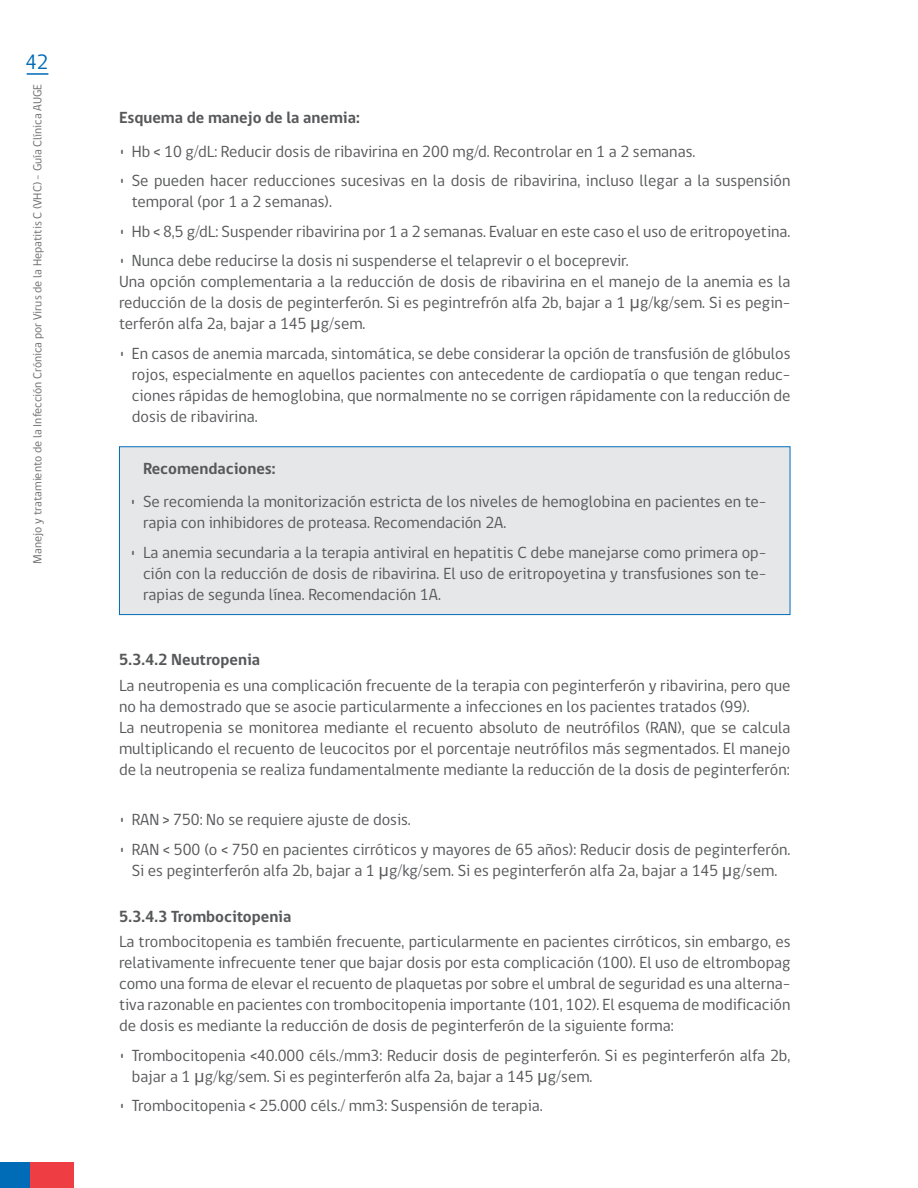
<style>
.page{position:relative;width:918px;height:1188px;background:#fff}
.page>*{position:absolute;margin:0;border:0;box-sizing:border-box;transform-origin:0 0}
.t1{font:21.3px "gob CL";color:#006cb7}
.TEXTO_GENERAL{font:16.5px/21px "gob CL";color:#57585a;text-align:justify}
.Bold_titulo{font:700 16.5px "gob CL";color:#57585a}
.t2{font:12px "gob CL";color:#6c6d70}
.s1{font-family:"Verdana"}
</style>
<div class="page">
<div style="left:0;top:1162px;width:30px;height:26px;background:#006cb7"></div>
<div style="left:30px;top:1162px;width:43px;height:26px;background:#ee3d43"></div>
<hr style="left:27px;top:73px;width:21px;height:2px;background:#006cb7">
<div style="left:119px;top:447px;width:671px;height:168px;background:#e6e7e9"></div>
<div style="left:119px;top:446px;width:671px;height:169px;border:1px solid #006cb7"></div>
<p class="t1" style="left:26px;top:47px;width:24px">42</p>
<p class="t2" style="left:29px;top:564px;width:481px;rotate:-90deg">Manejo y tratamiento de la Infección Crónica por Virus de la Hepatitis C (VHC) - Guía Clínica AUGE</p>
<p class="Bold_titulo" style="left:119px;top:106px;width:242px">Esquema de manejo de la anemia:</p>
<p class="TEXTO_GENERAL" style="left:119px;top:141px;width:578px">• Hb &lt; 10 g/dL: Reducir dosis de ribavirina en 200 mg/d. Recontrolar en 1 a 2 semanas.</p>
<p class="TEXTO_GENERAL" style="left:132px;top:171px;width:660px;text-indent:-13px">• Se pueden hacer reducciones sucesivas en la dosis de ribavirina, incluso llegar a la suspensión temporal (por 1 a 2 semanas).</p>
<p class="TEXTO_GENERAL" style="left:119px;top:221px;width:673px">• Hb &lt; 8,5 g/dL: Suspender ribavirina por 1 a 2 semanas. Evaluar en este caso el uso de eritropoyetina.</p>
<p class="TEXTO_GENERAL" style="left:119px;top:251px;width:511px">• Nunca debe reducirse la dosis ni suspenderse el telaprevir o el boceprevir.</p>
<p class="TEXTO_GENERAL" style="left:119px;top:272px;width:673px">Una opción complementaria a la reducción de dosis de ribavirina en el manejo de la anemia es la reducción de la dosis de peginterferón. Si es pegintrefrón alfa 2b, bajar a 1 <span class="s1">µ</span>g/kg/sem. Si es pegin&shy;terferón alfa 2a, bajar a 145 <span class="s1">µ</span>g/sem.</p>
<p class="TEXTO_GENERAL" style="left:132px;top:343px;width:660px;text-indent:-13px">• En casos de anemia marcada, sintomática, se debe considerar la opción de transfusión de glóbulos rojos, especialmente en aquellos pacientes con antecedente de cardiopatía o que tengan reduc&shy;ciones rápidas de hemoglobina, que normalmente no se corrigen rápidamente con la reducción de dosis de ribavirina.</p>
<p class="Bold_titulo" style="left:143px;top:457px;width:134px">Recomendaciones:</p>
<p class="TEXTO_GENERAL" style="left:143px;top:492px;width:625px;text-indent:-13px">• Se recomienda la monitorización estricta de los niveles de hemoglobina en pacientes en te&shy;rapia con inhibidores de proteasa. Recomendación 2A.</p>
<p class="TEXTO_GENERAL" style="left:143px;top:542px;width:625px;text-indent:-13px">• La anemia secundaria a la terapia antiviral en hepatitis C debe manejarse como primera op&shy;ción con la reducción de dosis de ribavirina. El uso de eritropoyetina y transfusiones son te&shy;rapias de segunda línea. Recomendación 1A.</p>
<p class="Bold_titulo" style="left:119px;top:649px;width:143px">5.3.4.2 Neutropenia</p>
<p class="TEXTO_GENERAL" style="left:119px;top:675px;width:673px">La neutropenia es una complicación frecuente de la terapia con peginterferón y ribavirina, pero que no ha demostrado que se asocie particularmente a infecciones en los pacientes tratados (99).</p>
<p class="TEXTO_GENERAL" style="left:119px;top:717px;width:673px">La neutropenia se monitorea mediante el recuento absoluto de neutrófilos (RAN), que se calcula multiplicando el recuento de leucocitos por el porcentaje neutrófilos más segmentados. El manejo de la neutropenia se realiza fundamentalmente mediante la reducción de la dosis de peginterferón:</p>
<p class="TEXTO_GENERAL" style="left:119px;top:810px;width:293px">• RAN &gt; 750: No se requiere ajuste de dosis.</p>
<p class="TEXTO_GENERAL" style="left:119px;top:839px;width:673px;text-align:center">• RAN &lt; 500 (o &lt; 750 en pacientes cirróticos y mayores de 65 años): Reducir dosis de peginterferón.<br>Si es peginterferón alfa 2b, bajar a 1 <span class="s1">µ</span>g/kg/sem. Si es peginterferón alfa 2a, bajar a 145 <span class="s1">µ</span>g/sem.</p>
<p class="Bold_titulo" style="left:119px;top:905px;width:174px">5.3.4.3 Trombocitopenia</p>
<p class="TEXTO_GENERAL" style="left:119px;top:932px;width:673px">La trombocitopenia es también frecuente, particularmente en pacientes cirróticos, sin embargo, es relativamente infrecuente tener que bajar dosis por esta complicación (100). El uso de eltrombopag como una forma de elevar el recuento de plaquetas por sobre el umbral de seguridad es una alterna&shy;tiva razonable en pacientes con trombocitopenia importante (101, 102). El esquema de modificación de dosis es mediante la reducción de dosis de peginterferón de la siguiente forma:</p>
<p class="TEXTO_GENERAL" style="left:132px;top:1045px;width:660px;text-indent:-13px">• Trombocitopenia &lt;40.000 céls./mm3: Reducir dosis de peginterferón. Si es peginterferón alfa 2b, bajar a 1 <span class="s1">µ</span>g/kg/sem. Si es peginterferón alfa 2a, bajar a 145 <span class="s1">µ</span>g/sem.</p>
<p class="TEXTO_GENERAL" style="left:119px;top:1096px;width:425px">• Trombocitopenia &lt; 25.000 céls./ mm3: Suspensión de terapia.</p>
</div>
